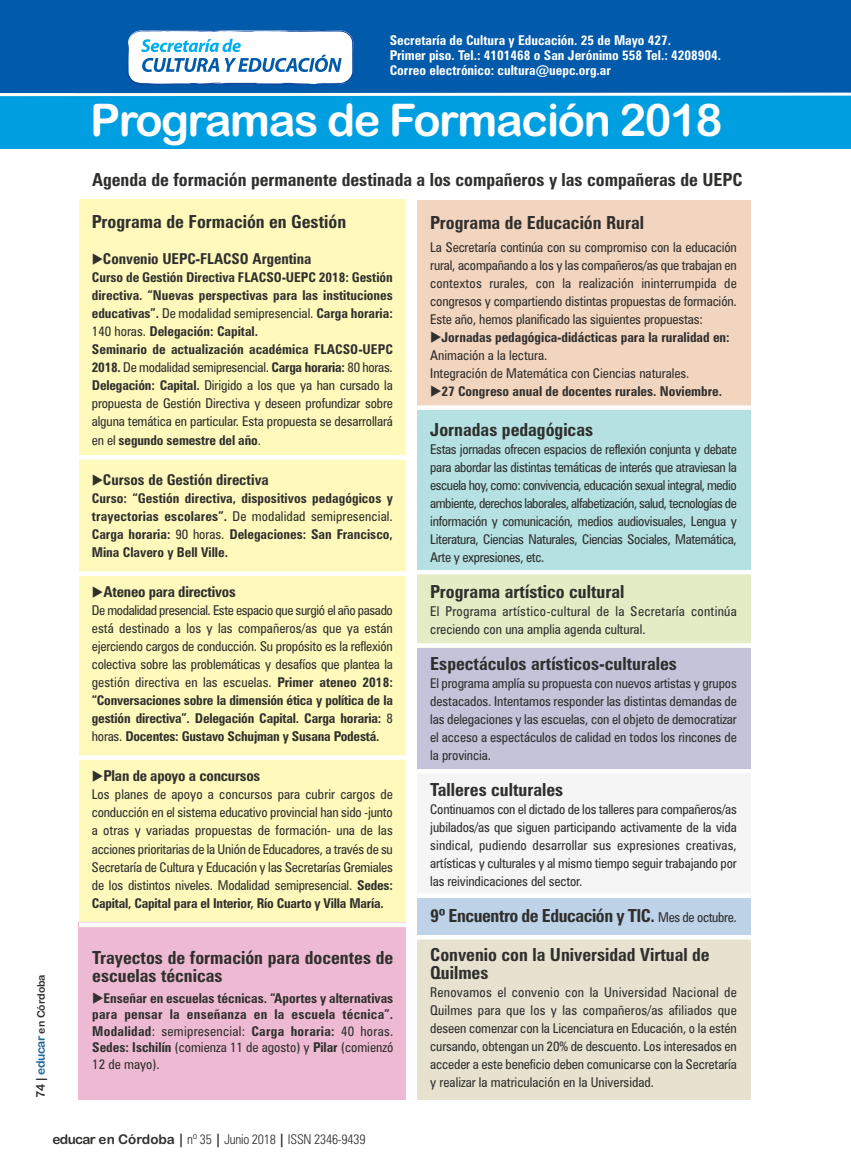
<style>
.page{position:relative;width:851px;height:1170px;background:#fff}
.page>*{position:absolute;margin:0;border:0;box-sizing:border-box;transform-origin:0 0}
.t1{font:45px "Arial Rounded MT Bold";letter-spacing:-.03em;color:#fff}
.t2{font:700 condensed 18px/18px "Zurich BT";color:#2f2f2e}
.t3{font:700 condensed 15px "Zurich BT";color:#2f2f2e}
.t4{font:condensed 13.5px/18px "Zurich BT";letter-spacing:-.005em;color:#2f2f2e;text-align:justify}
.t5{font:700 condensed 13.5px/18px "Zurich BT";color:#2f2f2e;text-align:justify}
.t6{font:700 condensed 13.5px/15px "Zurich BT";color:#fff}
.t7{font:condensed 13.5px/18px "Zurich BT";letter-spacing:.02em;color:#2f2f2e}
.t8{font:300 condensed 13.5px "Zurich BT";letter-spacing:-.02em;color:#2f2f2e}
.t9{font:10.5px "Arial Rounded MT Bold";color:#2f2f2e}
.s1{font-size:12px}
.s2{font-size:12px;color:#206898}
.s3{font-weight:400}
.s4{font-weight:700}
.s5{font-weight:400;font-size:13.5px}
.s6{font-family:"Arial Rounded MT Bold";font-weight:400;font-stretch:normal}
</style>
<div class="page">
<div style="left:0;top:0;width:291px;height:94px;background:#015aaa"></div>
<div style="left:0;top:94px;width:850px;height:55px;background:#009fe1"></div>
<div style="left:75px;top:0;width:647px;height:94px;background:#015aaa"></div>
<div style="left:502px;top:0;width:348px;height:94px;background:#015aaa"></div>
<div style="left:79px;top:200px;width:326px;height:736px;background:#fffabb"></div>
<div style="left:417px;top:200px;width:333px;height:210px;background:#f2d5bf"></div>
<div style="left:417px;top:410px;width:333px;height:165px;background:#b5e1e3"></div>
<div style="left:417px;top:573px;width:333px;height:74px;background:#e3ecc5"></div>
<div style="left:417px;top:648px;width:333px;height:124px;background:#c4c3da"></div>
<div style="left:417px;top:772px;width:333px;height:127px;background:#f6f5f5"></div>
<div style="left:417px;top:935px;width:333px;height:164px;background:#e7e2cf"></div>
<div style="left:417px;top:896px;width:333px;height:41px;background:#bed3e8"></div>
<div style="left:79px;top:922px;width:327px;height:177px;background:#eebad3"></div>
<hr style="left:79px;top:455px;width:328px;height:4px;background:#fff">
<div style="left:79px;top:571px;width:332px;height:5px;background:#fff"></div>
<svg style="left:79px;top:755px;width:327px;height:4px"></svg>
<div style="left:79px;top:922px;width:329px;height:5px;background:#fff"></div>
<div style="left:417px;top:405px;width:346px;height:5px;background:#fff"></div>
<hr style="left:417px;top:570px;width:346px;height:4px;background:#fff">
<svg style="left:417px;top:643px;width:334px;height:4px"></svg>
<hr style="left:417px;top:769px;width:346px;height:4px;background:#fff">
<div style="left:417px;top:893px;width:346px;height:5px;background:#fff"></div>
<div style="left:417px;top:934px;width:346px;height:5px;background:#fff"></div>
<svg style="left:0;top:30px;width:850px;height:67px"></svg>
<p class="t6" style="left:389px;top:32px;width:333px">Secretaría de Cultura y Educación. 25 de Mayo 427.<br>Primer piso. Tel.: 4101468 o San Jerónimo 558 Tel.: 4208904.<br>Correo electrónico: cultura@uepc.org.ar</p>
<h1 class="t1" style="left:90px;top:94px;width:634px">Programas de Formación 2018</h1>
<p class="t9" style="left:35px;top:1098px;width:125px;rotate:-90deg"><span class="s1">74 |</span> <span class="s2">educar</span> en Córdoba</p>
<h2 class="t2" style="left:92px;top:171px;width:652px">Agenda de formación permanente destinada a los compañeros y las compañeras de UEPC</h2>
<h2 class="t2" style="left:92px;top:213px;width:256px">Programa de Formación en Gestión</h2>
<p class="t3" style="left:92px;top:250px;width:221px">◆Convenio UEPC-FLACSO Argentina</p>
<p class="t5" style="left:92px;top:269px;width:302px;text-align:left">Curso de Gestión Directiva FLACSO-UEPC 2018: Gestión directiva. “Nuevas perspectivas para las instituciones educativas”. <span class="s3">De modalidad semipresencial.</span> Carga horaria:<br><span class="s3">140 horas.</span> Delegación: Capital.<br>Seminario de actualización académica FLACSO-UEPC 2018. <span class="s3">De modalidad semipresencial.</span> Carga horaria: <span class="s3">80 horas.<br></span>Delegación: Capital. <span class="s3">Dirigido a los que ya han cursado la propuesta de Gestión Directiva y deseen profundizar sobre alguna temática en particular. Esta propuesta se desarrollará en el</span> segundo semestre del año<span class="s3">.</span></p>
<p class="t3" style="left:92px;top:471px;width:178px">◆Cursos de Gestión directiva</p>
<p class="t5" style="left:92px;top:489px;width:302px">Curso: “Gestión directiva, dispositivos pedagógicos y trayectorias escolares”. <span class="s3">De modalidad semipresencial.<br></span>Carga horaria: <span class="s3">90 horas.</span> Delegaciones: San Francisco, Mina Clavero y Bell Ville.</p>
<p class="t3" style="left:92px;top:583px;width:145px">◆Ateneo para directivos</p>
<p class="t4" style="left:92px;top:601px;width:302px">De modalidad presencial. Este espacio que surgió el año pasado está destinado a los y las compañeros/as que ya están ejerciendo cargos de conducción. Su propósito es la reflexión colectiva sobre las problemáticas y desafíos que plantea la gestión directiva en las escuelas. <span class="s4">Primer ateneo 2018: “Conversaciones sobre la dimensión ética y política de la gestión directiva”. Delegación Capital. Carga horaria:</span> 8 horas. <span class="s4">Docentes: Gustavo Schujman y Susana Podestá.</span></p>
<p class="t3" style="left:92px;top:767px;width:170px">◆Plan de apoyo a concursos</p>
<p class="t4" style="left:92px;top:785px;width:302px">Los planes de apoyo a concursos para cubrir cargos de conducción en el sistema educativo provincial han sido -junto a otras y variadas propuestas de formación- una de las acciones prioritarias de la Unión de Educadores, a través de su Secretaría de Cultura y Educación y las Secretarías Gremiales de los distintos niveles. Modalidad semipresencial. <span class="s4">Sedes:<br>Capital, Capital para el Interior, Río Cuarto y Villa María.</span></p>
<h2 class="t2" style="left:92px;top:948px;width:302px">Trayectos de formación para docentes de escuelas técnicas</h2>
<p class="t5" style="left:92px;top:989px;width:302px;line-height:16.5px">◆Enseñar en escuelas técnicas. “Aportes y alternativas para pensar la enseñanza en la escuela técnica”.<br>Modalidad<span class="s3">: semipresencial:</span> Carga horaria: <span class="s3">40 horas.<br></span>Sedes: Ischilín <span class="s3">(comienza 11 de agosto) y</span> Pilar <span class="s3">(comienzó 12 de mayo).</span></p>
<h2 class="t2" style="left:430px;top:214px;width:215px">Programa de Educación Rural</h2>
<p class="t4" style="left:430px;top:238px;width:308px">La Secretaría continúa con su compromiso con la educación rural, acompañando a los y las compañeros/as que trabajan en contextos rurales, con la realización ininterrumpida de congresos y compartiendo distintas propuestas de formación.<br>Este año, hemos planificado las siguientes propuestas:</p>
<p class="t4" style="left:430px;top:328px;width:301px;text-align:left">◆<span class="s4">Jornadas pedagógica-didácticas para la ruralidad en:<br></span>Animación a la lectura.<br>Integración de Matemática con Ciencias naturales.</p>
<p class="t5" style="left:430px;top:382px;width:293px">◆27 Congreso anual de docentes rurales. Noviembre.</p>
<h2 class="t2" style="left:430px;top:421px;width:164px">Jornadas pedagógicas</h2>
<p class="t4" style="left:430px;top:440px;width:308px">Estas jornadas ofrecen espacios de reflexión conjunta y debate para abordar las distintas temáticas de interés que atraviesan la escuela hoy, como: convivencia, educación sexual integral, medio ambiente, derechos laborales, alfabetización, salud, tecnologías de información y comunicación, medios audiovisuales, Lengua y Literatura, Ciencias Naturales, Ciencias Sociales, Matemática, Arte y expresiones, etc.</p>
<h2 class="t2" style="left:430px;top:583px;width:196px">Programa artístico cultural</h2>
<p class="t7" style="left:430px;top:602px;width:308px">El Programa artístico-cultural de la Secretaría continúa creciendo con una amplia agenda cultural.</p>
<h2 class="t2" style="left:430px;top:655px;width:248px">Espectáculos artísticos-culturales</h2>
<p class="t4" style="left:430px;top:674px;width:308px">El programa amplía su propuesta con nuevos artistas y grupos destacados. Intentamos responder las distintas demandas de las delegaciones y las escuelas, con el objeto de democratizar el acceso a espectáculos de calidad en todos los rincones de la provincia.</p>
<h2 class="t2" style="left:430px;top:781px;width:134px">Talleres culturales</h2>
<p class="t4" style="left:430px;top:800px;width:308px">Continuamos con el dictado de los talleres para compañeros/as jubilados/as que siguen participando activamente de la vida sindical, pudiendo desarrollar sus expresiones creativas, artísticas y culturales y al mismo tiempo seguir trabajando por las reivindicaciones del sector.</p>
<h2 class="t2" style="left:430px;top:896px;width:308px;line-height:38.7px">9º Encuentro de Educación y TIC. <span class="s5">Mes de octubre.<br></span>Convenio con la Universidad Virtual de</h2>
<h2 class="t2" style="left:430px;top:963px;width:60px">Quilmes</h2>
<p class="t4" style="left:430px;top:983px;width:308px">Renovamos el convenio con la Universidad Nacional de Quilmes para que los y las compañeros/as afiliados que deseen comenzar con la Licenciatura en Educación, o la estén cursando, obtengan un 20% de descuento. Los interesados en acceder a este beneficio deben comunicarse con la Secretaría y realizar la matriculación en la Universidad.</p>
<p class="t8" style="left:52px;top:1131px;width:314px"><span class="s6">educar en Córdoba</span> <span class="s4">|</span> nº 35 <span class="s4">|</span> Junio 2018 <span class="s4">|</span> ISSN 2346-9439</p>
</div>
